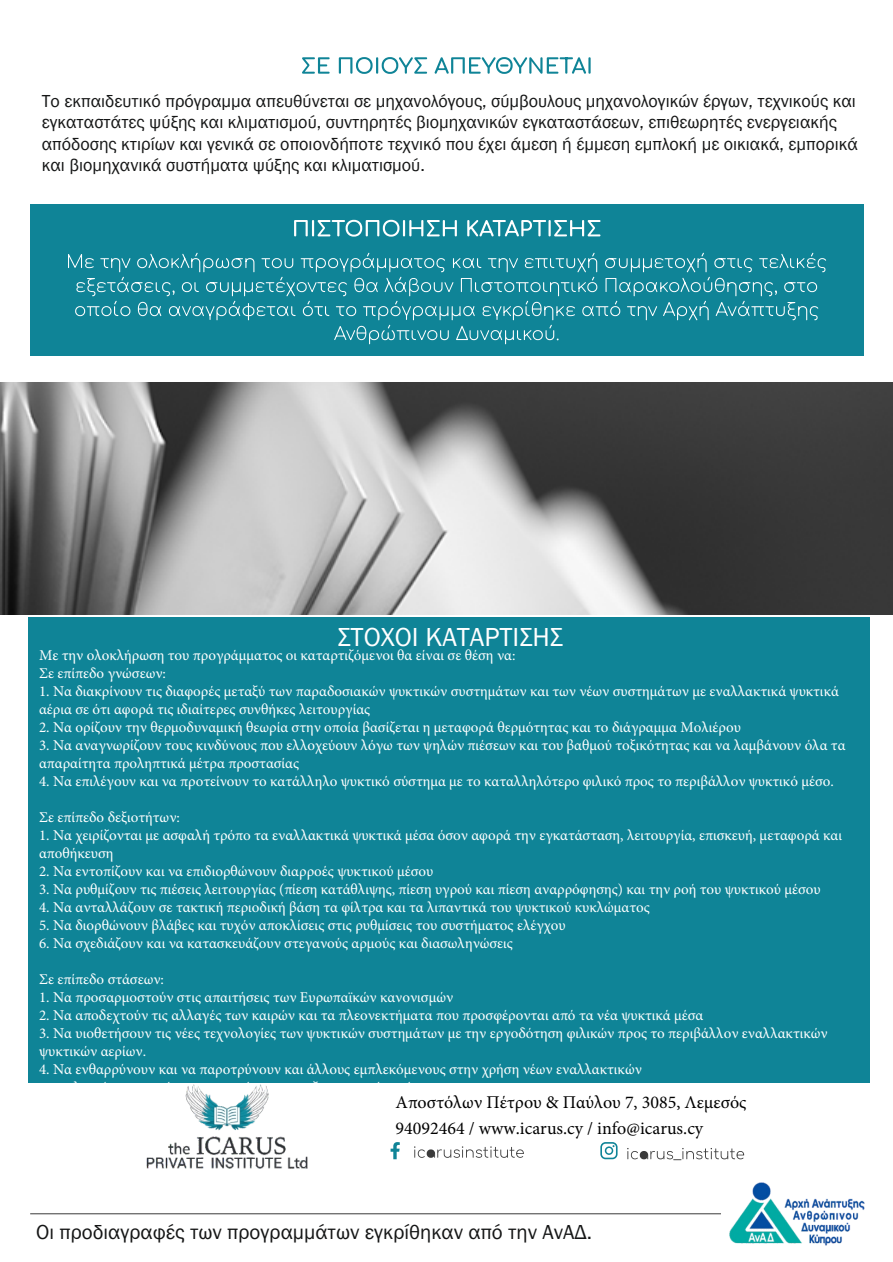
<style>
.page{position:relative;width:893px;height:1262px;background:#fff}
.page>*{position:absolute;margin:0;border:0;box-sizing:border-box;transform-origin:0 0}
.t1{font:27px "Franklin Gothic";color:#fff}
.t2{font:21px "Franklin Gothic";color:#151616}
.t3{font:18px/21.6px "Franklin Gothic";color:#151616}
.t4{font:18px/26.4px "Minion Pro";color:#000}
.t5{font:15px/18px "Minion Pro";color:#fff}
</style>
<div class="page">
<svg style="left:414px;top:1146px;width:110px;height:12px"></svg>
<div style="left:28px;top:617px;width:841px;height:465px;background:#0f8497"></div>
<svg style="left:302px;top:57px;width:288px;height:17px"></svg>
<div style="left:30px;top:204px;width:834px;height:152px;background:#0f8497"></div>
<svg style="left:68px;top:253px;width:758px;height:91px"></svg>
<svg style="left:294px;top:220px;width:306px;height:17px"></svg>
<img style="left:0;top:382px;width:893px;height:232px">
<img style="left:729px;top:1182px;width:136px;height:64px">
<hr style="left:30px;top:1213px;width:691px;height:1px;background:#3b3b3b">
<img style="left:117px;top:1082px;width:226px;height:87px">
<svg style="left:600px;top:1142px;width:17px;height:17px"></svg>
<svg style="left:390px;top:1142px;width:10px;height:17px"></svg>
<svg style="left:627px;top:1148px;width:117px;height:12px"></svg>
<p class="t3" style="left:42px;top:91px;width:817px">Το εκπαιδευτικό πρόγραμμα απευθύνεται σε μηχανολόγους, σύμβουλους μηχανολογικών έργων, τεχνικούς και εγκαταστάτες ψύξης και κλιματισμού, συντηρητές βιομηχανικών εγκαταστάσεων, επιθεωρητές ενεργειακής απόδοσης κτιρίων και γενικά σε οποιονδήποτε τεχνικό που έχει άμεση ή έμμεση εμπλοκή με οικιακά, εμπορικά και βιομηχανικά συστήματα ψύξης και κλιματισμού.</p>
<h1 class="t1" style="left:337px;top:627px;width:227px">ΣΤΟΧΟΙ ΚΑΤΑΡΤΙΣΗΣ</h1>
<p class="t5" style="left:39px;top:646px;width:478px">Με την ολοκλήρωση του προγράμματος οι καταρτιζόμενοι θα είναι σε θέση να:<br>Σε επίπεδο γνώσεων:</p>
<p class="t5" style="left:39px;top:682px;width:801px">1. Να διακρίνουν τις διαφορές μεταξύ των παραδοσιακών ψυκτικών συστημάτων και των νέων συστημάτων με εναλλακτικά ψυκτικά αέρια σε ότι αφορά τις ιδιαίτερες συνθήκες λειτουργίας</p>
<p class="t5" style="left:39px;top:718px;width:703px">2. Να ορίζουν την θερμοδυναμική θεωρία στην οποία βασίζεται η μεταφορά θερμότητας και το διάγραμμα Μολιέρου</p>
<p class="t5" style="left:39px;top:736px;width:808px">3. Να αναγνωρίζουν τους κινδύνους που ελλοχεύουν λόγω των ψηλών πιέσεων και του βαθμού τοξικότητας και να λαμβάνουν όλα τα απαραίτητα προληπτικά μέτρα προστασίας</p>
<p class="t5" style="left:39px;top:772px;width:796px">4. Να επιλέγουν και να προτείνουν το κατάλληλο ψυκτικό σύστημα με το καταλληλότερο φιλικό προς το περιβάλλον ψυκτικό μέσο.</p>
<p class="t5" style="left:39px;top:808px;width:142px">Σε επίπεδο δεξιοτήτων:</p>
<p class="t5" style="left:39px;top:826px;width:804px">1. Να χειρίζονται με ασφαλή τρόπο τα εναλλακτικά ψυκτικά μέσα όσον αφορά την εγκατάσταση, λειτουργία, επισκευή, μεταφορά και αποθήκευση</p>
<p class="t5" style="left:39px;top:862px;width:396px">2. Να εντοπίζουν και να επιδιορθώνουν διαρροές ψυκτικού μέσου</p>
<p class="t5" style="left:39px;top:880px;width:783px">3. Να ρυθμίζουν τις πιέσεις λειτουργίας (πίεση κατάθλιψης, πίεση υγρού και πίεση αναρρόφησης) και την ροή του ψυκτικού μέσου</p>
<p class="t5" style="left:39px;top:898px;width:612px">4. Να ανταλλάζουν σε τακτική περιοδική βάση τα φίλτρα και τα λιπαντικά του ψυκτικού κυκλώματος</p>
<p class="t5" style="left:39px;top:916px;width:528px">5. Να διορθώνουν βλάβες και τυχόν αποκλίσεις στις ρυθμίσεις του συστήματος ελέγχου</p>
<p class="t5" style="left:39px;top:934px;width:475px">6. Να σχεδιάζουν και να κατασκευάζουν στεγανούς αρμούς και διασωληνώσεις</p>
<p class="t5" style="left:39px;top:970px;width:126px">Σε επίπεδο στάσεων:</p>
<p class="t5" style="left:39px;top:988px;width:415px">1. Να προσαρμοστούν στις απαιτήσεις των Ευρωπαϊκών κανονισμών</p>
<p class="t5" style="left:39px;top:1006px;width:666px">2. Να αποδεχτούν τις αλλαγές των καιρών και τα πλεονεκτήματα που προσφέρονται από τα νέα ψυκτικά μέσα</p>
<p class="t5" style="left:39px;top:1024px;width:790px">3. Να υιοθετήσουν τις νέες τεχνολογίες των ψυκτικών συστημάτων με την εργοδότηση φιλικών προς το περιβάλλον εναλλακτικών ψυκτικών αερίων.</p>
<p class="t5" style="left:39px;top:1060px;width:604px">4. Να ενθαρρύνουν και να παροτρύνουν και άλλους εμπλεκόμενους στην χρήση νέων εναλλακτικών</p>
<p class="t4" style="left:395px;top:1089px;width:352px">Αποστόλων Πέτρου &amp; Παύλου 7, 3085, Λεμεσός<br>94092464 / www.icarus.cy / info@icarus.cy</p>
<h2 class="t2" style="left:36px;top:1223px;width:557px">Οι προδιαγραφές των προγραμμάτων εγκρίθηκαν από την ΑνΑΔ.</h2>
</div>
